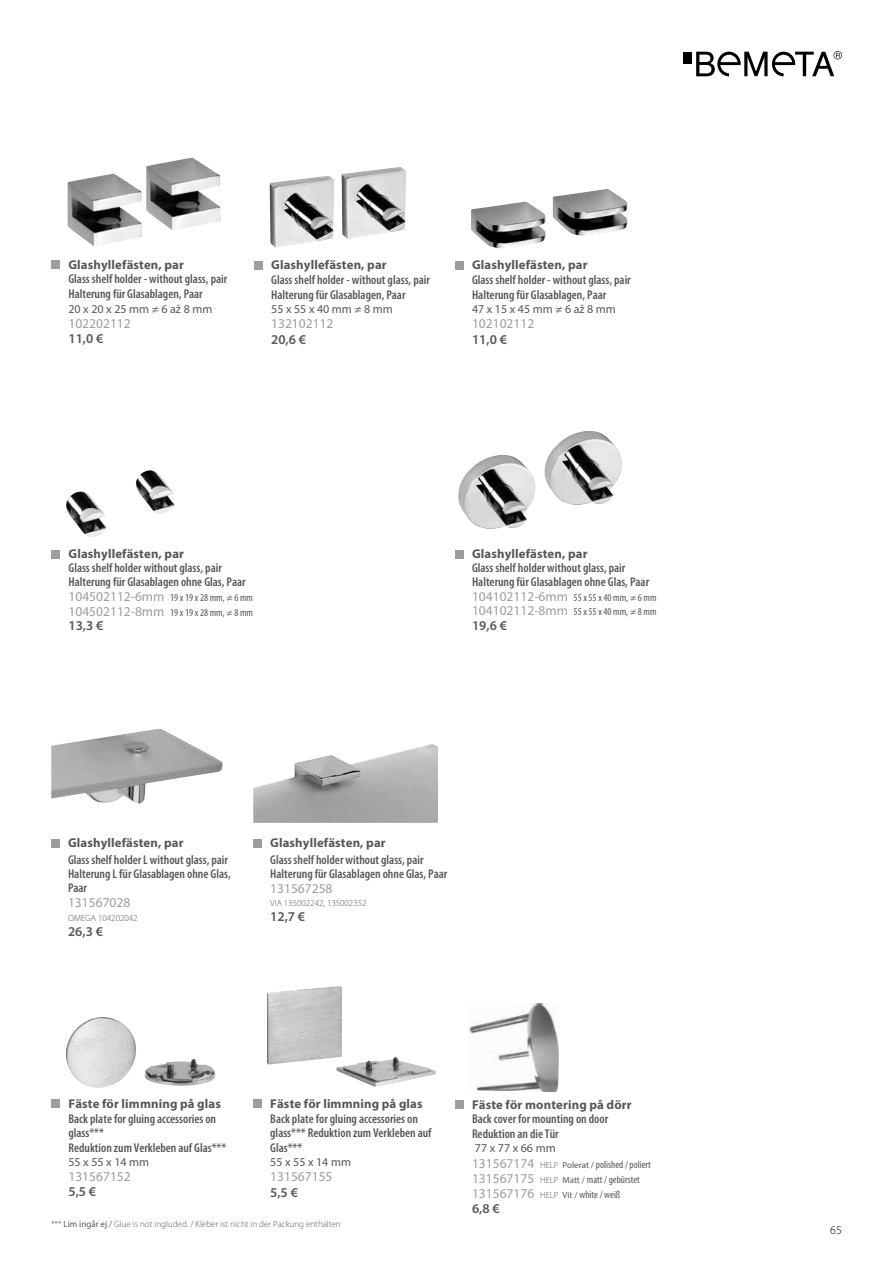
<style>
.page{position:relative;width:893px;height:1263px;background:#fff}
.page>*{position:absolute;margin:0;border:0;box-sizing:border-box;transform-origin:0 0}
.t1{font:13.5px "Myriad Pro";color:#9d9d9c}
.t2{font:600 13.5px "Myriad Pro";color:#575756}
.t3{font:600 condensed 12.75px/14.5px "Myriad Pro";color:#575756}
.t4{font:700 12.75px "Myriad Pro";letter-spacing:.01em;color:#575756}
.t5{font:12px "Myriad Pro";color:#575756}
.t6{font:300 12px "Myriad Pro";color:#000}
.t7{font:condensed 10.5px/15.1px "Myriad Pro";color:#575756}
.t8{font:300 9px "Myriad Pro";color:#575756}
.s1{font-stretch:normal;font-size:13.5px;color:#9d9d9c}
.s2{font-weight:400}
.s3{font-weight:300;font-stretch:normal;font-size:9px}
.s4{font-stretch:normal;font-size:9px}
</style>
<div class="page">
<svg style="left:696px;top:51px;width:146px;height:25px"></svg>
<div style="left:683px;top:52px;width:9px;height:11px;background:#000"></div>
<div style="left:51px;top:260px;width:9px;height:9px;background:#9d9d9c"></div>
<div style="left:455px;top:1101px;width:8px;height:8px;background:#9d9d9c"></div>
<img style="left:67px;top:173px;width:75px;height:73px">
<img style="left:146px;top:158px;width:74px;height:72px">
<div style="left:254px;top:261px;width:9px;height:8px;background:#9d9d9c"></div>
<img style="left:270px;top:176px;width:64px;height:72px">
<img style="left:341px;top:167px;width:65px;height:72px">
<img style="left:267px;top:986px;width:75px;height:78px">
<img style="left:336px;top:1057px;width:100px;height:30px">
<div style="left:253px;top:1099px;width:9px;height:9px;background:#9d9d9c"></div>
<div style="left:455px;top:261px;width:8px;height:8px;background:#9d9d9c"></div>
<div style="left:51px;top:839px;width:9px;height:8px;background:#9d9d9c"></div>
<div style="left:253px;top:839px;width:8px;height:8px;background:#9d9d9c"></div>
<img style="left:553px;top:189px;width:74px;height:47px">
<img style="left:471px;top:201px;width:75px;height:48px">
<img style="left:51px;top:729px;width:172px;height:74px">
<img style="left:253px;top:744px;width:185px;height:79px">
<img style="left:469px;top:1003px;width:90px;height:89px">
<img style="left:458px;top:455px;width:78px;height:74px">
<img style="left:544px;top:431px;width:78px;height:74px">
<img style="left:66px;top:470px;width:109px;height:67px">
<div style="left:52px;top:550px;width:8px;height:8px;background:#9d9d9c"></div>
<div style="left:455px;top:550px;width:8px;height:8px;background:#9d9d9c"></div>
<div style="left:51px;top:1099px;width:9px;height:9px;background:#9d9d9c"></div>
<img style="left:65px;top:1017px;width:71px;height:71px">
<img style="left:145px;top:1059px;width:70px;height:27px">
<p class="t4" style="left:68px;top:256px;width:117px">Glashyllefästen, par</p>
<p class="t3" style="left:68px;top:271px;width:160px">Glass shelf holder - without glass, pair<br>Halterung für Glasablagen, Paar</p>
<p class="t5" style="left:68px;top:301px;width:145px">20 x 20 x 25 mm ≠ 6 až 8 mm</p>
<p class="t1" style="left:68px;top:315px;width:64px">102202112</p>
<p class="t2" style="left:68px;top:330px;width:36px">11,0 €</p>
<p class="t4" style="left:271px;top:257px;width:117px">Glashyllefästen, par</p>
<p class="t3" style="left:271px;top:272px;width:160px">Glass shelf holder - without glass, pair<br>Halterung für Glasablagen, Paar</p>
<p class="t5" style="left:271px;top:302px;width:123px">55 x 55 x 40 mm ≠ 8 mm</p>
<p class="t1" style="left:271px;top:316px;width:64px">132102112</p>
<p class="t2" style="left:271px;top:331px;width:36px">20,6 €</p>
<p class="t4" style="left:472px;top:257px;width:117px">Glashyllefästen, par</p>
<p class="t3" style="left:472px;top:272px;width:160px">Glass shelf holder - without glass, pair<br>Halterung für Glasablagen, Paar</p>
<p class="t5" style="left:472px;top:302px;width:145px">47 x 15 x 45 mm ≠ 6 až 8 mm</p>
<p class="t1" style="left:472px;top:315px;width:64px">102102112</p>
<p class="t2" style="left:472px;top:331px;width:36px">11,0 €</p>
<p class="t4" style="left:69px;top:546px;width:117px">Glashyllefästen, par</p>
<p class="t3" style="left:69px;top:561px;width:179px;line-height:13.8px">Glass shelf holder without glass, pair<br>Halterung für Glasablagen ohne Glas, Paar</p>
<p class="t7" style="left:69px;top:590px;width:186px;line-height:14.7px"><span class="s1">104502112-6mm</span> 19 x 19 x 28 mm, ≠ 6 mm<br><span class="s1">104502112-8mm</span> 19 x 19 x 28 mm, ≠ 8 mm</p>
<p class="t2" style="left:69px;top:617px;width:36px">13,3 €</p>
<p class="t4" style="left:472px;top:546px;width:117px">Glashyllefästen, par</p>
<p class="t3" style="left:472px;top:561px;width:179px;line-height:13.8px">Glass shelf holder without glass, pair<br>Halterung für Glasablagen ohne Glas, Paar</p>
<p class="t7" style="left:472px;top:590px;width:186px;line-height:14.5px"><span class="s1">104102112-6mm</span> 55 x 55 x 40 mm, ≠ 6 mm<br><span class="s1">104102112-8mm</span> 55 x 55 x 40 mm, ≠ 8 mm</p>
<p class="t2" style="left:472px;top:616px;width:36px">19,6 €</p>
<p class="t4" style="left:68px;top:835px;width:117px">Glashyllefästen, par</p>
<p class="t3" style="left:68px;top:853px;width:164px;line-height:14px">Glass shelf holder L without glass, pair<br>Halterung L für Glasablagen ohne Glas,<br>Paar</p>
<p class="t1" style="left:68px;top:894px;width:64px">131567028</p>
<p class="t8" style="left:68px;top:912px;width:71px">OMEGA 104202042</p>
<p class="t2" style="left:68px;top:922px;width:36px">26,3 €</p>
<p class="t4" style="left:270px;top:834px;width:117px">Glashyllefästen, par</p>
<p class="t3" style="left:270px;top:852px;width:179px;line-height:14px">Glass shelf holder without glass, pair<br>Halterung für Glasablagen ohne Glas, Paar</p>
<p class="t1" style="left:270px;top:880px;width:64px">131567258</p>
<p class="t8" style="left:270px;top:898px;width:98px">VIA 135002242, 135002352</p>
<p class="t2" style="left:270px;top:908px;width:36px">12,7 €</p>
<p class="t4" style="left:68px;top:1095px;width:154px">Fäste för limmning på glas</p>
<p class="t3" style="left:68px;top:1111px;width:159px">Back plate for gluing accessories on glass***<br>Reduktion zum Verkleben auf Glas***</p>
<p class="t5" style="left:68px;top:1155px;width:82px">55 x 55 x 14 mm</p>
<p class="t1" style="left:68px;top:1168px;width:64px">131567152</p>
<p class="t2" style="left:68px;top:1183px;width:29px">5,5 €</p>
<p class="t8" style="left:51px;top:1219px;width:291px">*** <span class="s2">Lim ingår ej /</span> Glue is not ingluded. / Kleber ist nicht in der Packung enthalten</p>
<p class="t4" style="left:270px;top:1095px;width:154px">Fäste för limmning på glas</p>
<p class="t3" style="left:270px;top:1111px;width:163px">Back plate for gluing accessories on glass*** Reduktion zum Verkleben auf<br>Glas***</p>
<p class="t5" style="left:270px;top:1155px;width:82px">55 x 55 x 14 mm</p>
<p class="t1" style="left:270px;top:1168px;width:64px">131567155</p>
<p class="t2" style="left:270px;top:1183px;width:29px">5,5 €</p>
<p class="t4" style="left:472px;top:1096px;width:161px">Fäste för montering på dörr</p>
<p class="t3" style="left:472px;top:1112px;width:138px">Back cover for mounting on door<br>Reduktion an die Tür</p>
<p class="t5" style="left:475px;top:1141px;width:82px">77 x 77 x 66 mm</p>
<p class="t7" style="left:472px;top:1156px;width:180px"><span class="s1">131567174</span> <span class="s3">HELP</span> <span class="s4">Polerat /</span> polished / poliert<br><span class="s1">131567175</span> <span class="s3">HELP</span> <span class="s4">Matt /</span> matt / gebürstet<br><span class="s1">131567176</span> <span class="s3">HELP</span> <span class="s4">Vit /</span> white / weiß</p>
<p class="t2" style="left:472px;top:1200px;width:29px">6,8 €</p>
<p class="t6" style="left:830px;top:1222px;width:13px">65</p>
</div>
